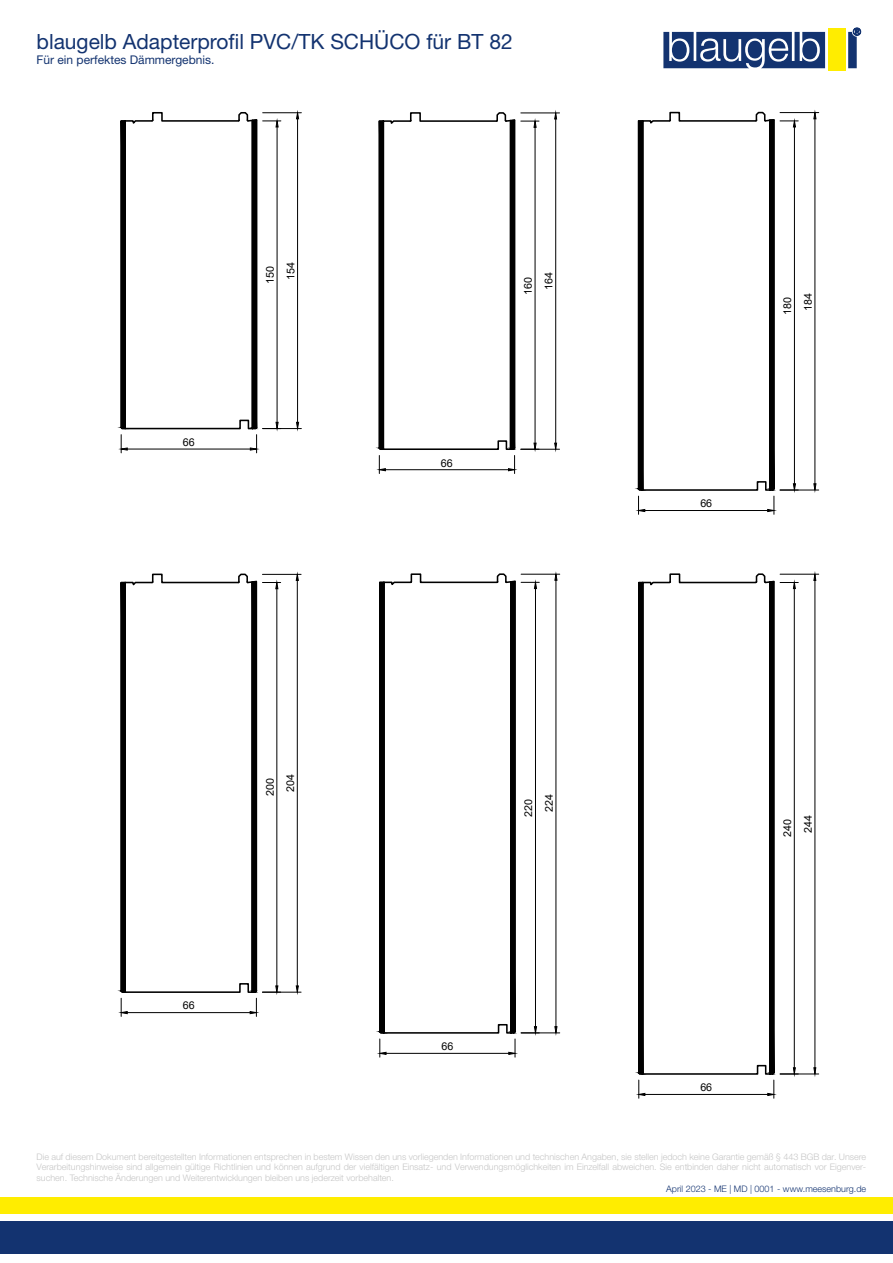
<style>
.page{position:relative;width:893px;height:1263px;background:#fff}
.page>*{position:absolute;margin:0;border:0;box-sizing:border-box;transform-origin:0 0}
.t1{font:21px "Helvetica Neue World 55 Roman";color:#133370}
.t2{font:12px "Helvetica Neue World 55 Roman";color:#133370}
.t3{font:10.8px/20.7px "Arial";color:#000;text-align:center}
.t4{font:9px/10.8px "Helvetica Neue World 45 Lt";color:#c6c6c6;text-align:justify}
.t5{font:9px "Helvetica Neue World 45 Lt";color:#133370}
</style>
<div class="page">
<div style="left:0;top:1222px;width:893px;height:32px;background:#133370"></div>
<div style="left:0;top:1197px;width:893px;height:17px;background:#ffed00"></div>
<svg style="left:663px;top:28px;width:198px;height:40px"></svg>
<div style="left:828px;top:29px;width:17px;height:42px;background:#ffed00"></div>
<hr style="left:263px;top:428px;width:38px;height:1px;background:#000">
<hr style="left:263px;top:112px;width:38px;height:1px;background:#000">
<hr style="left:297px;top:119px;width:1px;height:303px;background:#000">
<svg style="left:296px;top:422px;width:3px;height:7px"></svg>
<svg style="left:296px;top:112px;width:3px;height:8px"></svg>
<svg style="left:120px;top:112px;width:161px;height:341px"></svg>
<hr style="left:521px;top:449px;width:38px;height:1px;background:#000">
<hr style="left:521px;top:113px;width:38px;height:1px;background:#000">
<hr style="left:555px;top:119px;width:1px;height:324px;background:#000">
<svg style="left:554px;top:442px;width:3px;height:8px"></svg>
<svg style="left:554px;top:112px;width:3px;height:8px"></svg>
<svg style="left:378px;top:112px;width:161px;height:361px"></svg>
<hr style="left:780px;top:490px;width:39px;height:1px;background:#000">
<hr style="left:780px;top:112px;width:39px;height:1px;background:#000">
<hr style="left:815px;top:119px;width:1px;height:365px;background:#000">
<svg style="left:813px;top:483px;width:4px;height:8px"></svg>
<svg style="left:813px;top:112px;width:4px;height:8px"></svg>
<hr style="left:645px;top:510px;width:123px;height:1px;background:#000">
<svg style="left:637px;top:120px;width:8px;height:394px;background:#414141"></svg>
<svg style="left:669px;top:112px;width:129px;height:402px"></svg>
<svg style="left:641px;top:119px;width:130px;height:373px"></svg>
<hr style="left:262px;top:992px;width:39px;height:1px;background:#000">
<hr style="left:262px;top:574px;width:39px;height:1px;background:#000">
<hr style="left:297px;top:580px;width:1px;height:406px;background:#000">
<svg style="left:295px;top:985px;width:4px;height:8px"></svg>
<svg style="left:295px;top:574px;width:4px;height:7px"></svg>
<hr style="left:127px;top:1012px;width:123px;height:1px;background:#000">
<svg style="left:120px;top:581px;width:8px;height:435px;background:#232323"></svg>
<svg style="left:151px;top:573px;width:130px;height:443px"></svg>
<svg style="left:124px;top:580px;width:130px;height:414px"></svg>
<hr style="left:521px;top:1032px;width:39px;height:1px;background:#000">
<hr style="left:521px;top:574px;width:39px;height:1px;background:#000">
<hr style="left:556px;top:580px;width:1px;height:447px;background:#000">
<svg style="left:554px;top:1026px;width:4px;height:8px"></svg>
<svg style="left:554px;top:573px;width:4px;height:8px"></svg>
<hr style="left:386px;top:1053px;width:123px;height:1px;background:#000">
<svg style="left:378px;top:581px;width:9px;height:476px"></svg>
<svg style="left:409px;top:573px;width:130px;height:484px"></svg>
<svg style="left:382px;top:580px;width:130px;height:454px"></svg>
<hr style="left:780px;top:1074px;width:39px;height:1px;background:#000">
<hr style="left:780px;top:574px;width:39px;height:1px;background:#000">
<hr style="left:815px;top:580px;width:1px;height:488px;background:#000">
<svg style="left:813px;top:1067px;width:3px;height:8px"></svg>
<svg style="left:813px;top:573px;width:3px;height:8px"></svg>
<hr style="left:645px;top:1094px;width:123px;height:1px;background:#000">
<svg style="left:637px;top:581px;width:9px;height:517px"></svg>
<svg style="left:668px;top:573px;width:130px;height:525px"></svg>
<svg style="left:641px;top:580px;width:130px;height:495px"></svg>
<h1 class="t1" style="left:37px;top:30px;width:478px">blaugelb Adapterprofil PVC/TK SCHÜCO für BT 82</h1>
<h2 class="t2" style="left:37px;top:53px;width:179px">Für ein perfektes Dämmergebnis.</h2>
<p class="t3" style="left:183px;top:431px;width:13px">66</p>
<p class="t3" style="left:260px;top:284px;width:23px;rotate:-90deg">150<br>154</p>
<p class="t3" style="left:441px;top:452px;width:13px">66</p>
<p class="t3" style="left:518px;top:294px;width:24px;rotate:-90deg">160<br>164</p>
<p class="t3" style="left:260px;top:796px;width:23px;rotate:-90deg">200<br>204</p>
<p class="t3" style="left:183px;top:995px;width:13px">66</p>
<p class="t3" style="left:518px;top:816px;width:24px;rotate:-90deg">220<br>224</p>
<p class="t3" style="left:441px;top:1036px;width:13px">66</p>
<p class="t3" style="left:777px;top:315px;width:23px;rotate:-90deg">180<br>184</p>
<p class="t3" style="left:700px;top:493px;width:13px">66</p>
<p class="t3" style="left:777px;top:837px;width:23px;rotate:-90deg">240<br>244</p>
<p class="t3" style="left:700px;top:1077px;width:13px">66</p>
<p class="t4" style="left:37px;top:1151px;width:831px">Die auf diesem Dokument bereitgestellten Informationen entsprechen in bestem Wissen den uns vorliegenden Informationen und technischen Angaben, sie stellen jedoch keine Garantie gemäß § 443 BGB dar. Unsere Verarbeitungshinweise sind allgemein gültige Richtlinien und können aufgrund der vielfältigen Einsatz- und Verwendungsmöglichkeiten im Einzelfall abweichen. Sie entbinden daher nicht automatisch vor Eigenver&shy;suchen. Technische Änderungen und Weiterentwicklungen bleiben uns jederzeit vorbehalten.</p>
<p class="t5" style="left:666px;top:1183px;width:202px">April 2023 - ME | MD | 0001 - www.meesenburg.de</p>
</div>
